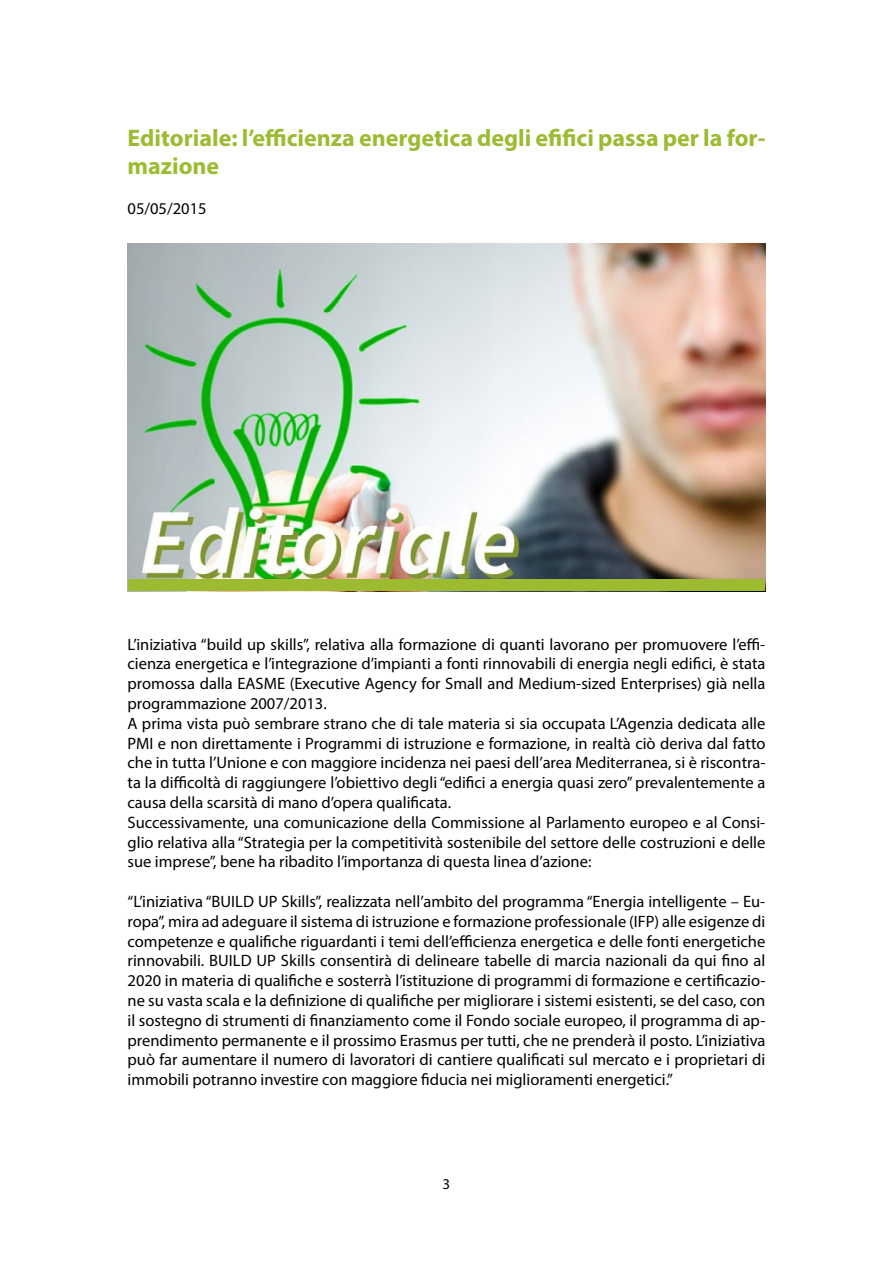
<style>
.page{position:relative;width:893px;height:1263px;background:#fff}
.page>*{position:absolute;margin:0;border:0;box-sizing:border-box;transform-origin:0 0}
.t1{font:700 24px/28.8px "Myriad Pro";color:#9dbb31}
.t2{font:16.5px/19.8px "Myriad Pro";color:#000}
.t3{font:15px "Myriad Pro";color:#000}
</style>
<div class="page">
<img style="left:128px;top:243px;width:637px;height:349px">
<div style="left:128px;top:580px;width:637px;height:11px;background:#9dbb31"></div>
<h1 class="t1" style="left:128px;top:122px;width:639px">Editoriale: l’efficienza energetica degli efifici passa per la for&shy;mazione</h1>
<p class="t2" style="left:128px;top:198px;width:81px">05/05/2015</p>
<p class="t2" style="left:128px;top:634px;width:639px">L’iniziativa “build up skills”, relativa alla formazione di quanti lavorano per promuovere l’effi&shy;cienza energetica e l’integrazione d’impianti a fonti rinnovabili di energia negli edifici, è stata promossa dalla EASME (Executive Agency for Small and Medium-sized Enterprises) già nella programmazione 2007/2013.<br>A prima vista può sembrare strano che di tale materia si sia occupata L’Agenzia dedicata alle PMI e non direttamente i Programmi di istruzione e formazione, in realtà ciò deriva dal fatto che in tutta l’Unione e con maggiore incidenza nei paesi dell’area Mediterranea, si è riscontra&shy;ta la difficoltà di raggiungere l’obiettivo degli “edifici a energia quasi zero” prevalentemente a causa della scarsità di mano d’opera qualificata.<br>Successivamente, una comunicazione della Commissione al Parlamento europeo e al Consi&shy;glio relativa alla “Strategia per la competitività sostenibile del settore delle costruzioni e delle sue imprese”, bene ha ribadito l’importanza di questa linea d’azione:</p>
<p class="t2" style="left:128px;top:891px;width:639px;text-align:justify">“L’iniziativa “BUILD UP Skills”, realizzata nell’ambito del programma “Energia intelligente – Eu&shy;ropa”, mira ad adeguare il sistema di istruzione e formazione professionale (IFP) alle esigenze di competenze e qualifiche riguardanti i temi dell’efficienza energetica e delle fonti energetiche rinnovabili. BUILD UP Skills consentirà di delineare tabelle di marcia nazionali da qui fino al 2020 in materia di qualifiche e sosterrà l’istituzione di programmi di formazione e certificazio&shy;ne su vasta scala e la definizione di qualifiche per migliorare i sistemi esistenti, se del caso, con il sostegno di strumenti di finanziamento come il Fondo sociale europeo, il programma di ap&shy;prendimento permanente e il prossimo Erasmus per tutti, che ne prenderà il posto. L’iniziativa può far aumentare il numero di lavoratori di cantiere qualificati sul mercato e i proprietari di immobili potranno investire con maggiore fiducia nei miglioramenti energetici.”</p>
<p class="t3" style="left:443px;top:1175px;width:9px">3</p>
</div>
